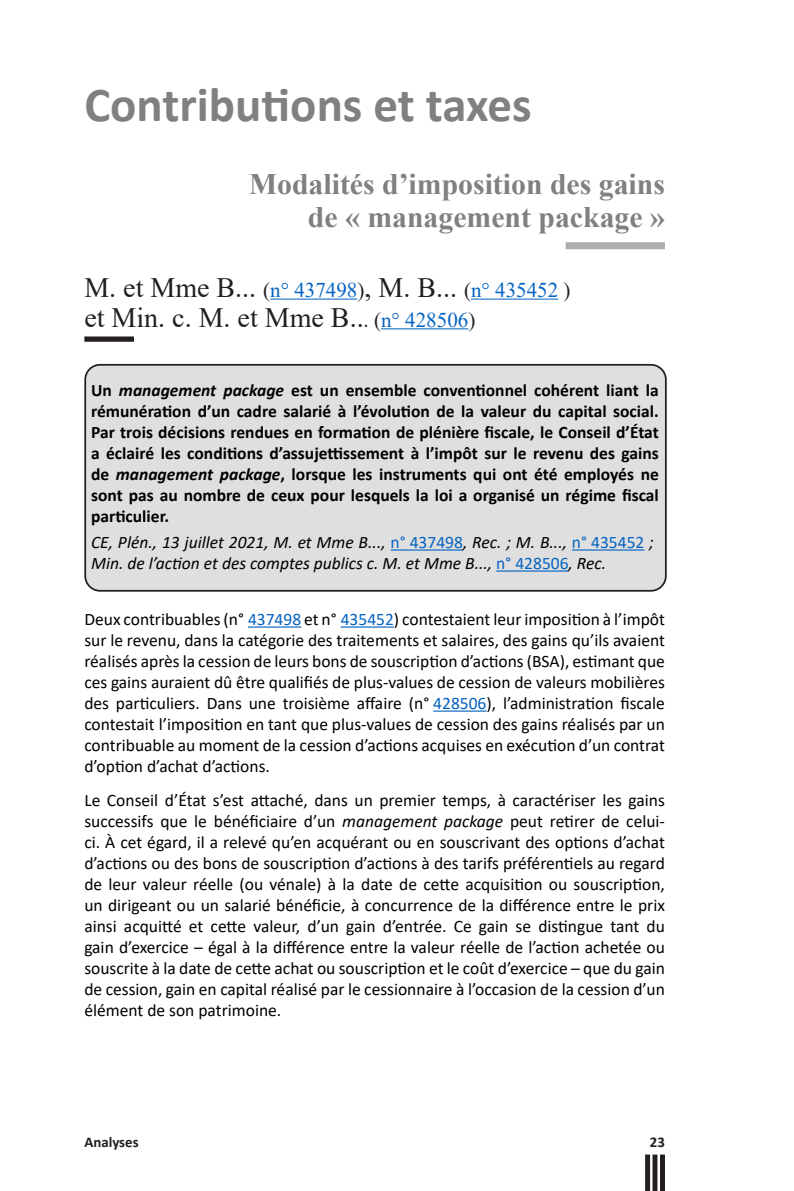
<style>
.page{position:relative;width:794px;height:1191px;background:#fff}
.page>*{position:absolute;margin:0;border:0;box-sizing:border-box;transform-origin:0 0}
.RA14_titre1{font:700 49px "Calibri";color:#808080}
.RA14_titre2{font:700 29.75px/33.2px "Times New Roman";color:#808080;text-align:right}
.RA14_titre3{font:28px/29.8px "Times New Roman";color:#231f20}
.t1{font:17.5px/21px "Calibri";color:#000;text-align:justify}
.t2{font:700 17.5px/21px "Calibri";color:#000;text-align:justify}
.RA14_titre_4{font:italic 17.5px/21px "Calibri";color:#000}
.t3{font:700 14.88px "Calibri";color:#231f20}
.s1{font-size:21px}
.s2{font-size:21px;color:#0563c1}
.s3{font-style:italic}
.s4{font-style:normal;color:#0563c1}
.s5{color:#0563c1}
</style>
<div class="page">
<div style="left:645px;top:1154px;width:5px;height:37px;background:#231f20"></div>
<div style="left:660px;top:1154px;width:5px;height:37px;background:#231f20"></div>
<div style="left:652px;top:1154px;width:5px;height:37px;background:#231f20"></div>
<div style="left:566px;top:242px;width:99px;height:7px;background:#adadad"></div>
<hr style="left:270px;top:298px;width:87px;height:2px;background:#0563c1">
<hr style="left:471px;top:298px;width:87px;height:2px;background:#0563c1">
<div style="left:84px;top:336px;width:50px;height:6px;background:#231f20"></div>
<hr style="left:381px;top:328px;width:87px;height:1px;background:#0563c1">
<hr style="left:248px;top:626px;width:53px;height:1px;background:#0563c1">
<hr style="left:341px;top:626px;width:53px;height:1px;background:#0563c1">
<hr style="left:433px;top:710px;width:53px;height:1px;background:#0563c1">
<div style="left:85px;top:365px;width:581px;height:226px;background:#dfdfdf;border-radius:15px"></div>
<hr style="left:390px;top:549px;width:73px;height:1px;background:#0563c1">
<hr style="left:572px;top:549px;width:72px;height:1px;background:#0563c1">
<hr style="left:496px;top:570px;width:72px;height:1px;background:#0563c1">
<div style="left:84px;top:364px;width:582px;height:227px;border:2px solid #231f20;border-radius:15px"></div>
<p class="RA14_titre1" style="left:84px;top:70px;width:449px">Contributions et taxes</p>
<p class="RA14_titre2" style="left:249px;top:167px;width:417px">Modalités d’imposition des gains de « management package »</p>
<p class="RA14_titre3" style="left:84px;top:272px;width:487px">M. et Mme B... <span class="s1">(</span><span class="s2">n° 437498</span><span class="s1">)</span>, M. B... <span class="s1">(</span><span class="s2">n° 435452</span> <span class="s1">) </span>et Min. c. M. et Mme B..<span class="s1">. (</span><span class="s2">n° 428506</span><span class="s1">)</span></p>
<p class="t2" style="left:91px;top:379px;width:569px">Un <span class="s3">management package</span> est un ensemble conventionnel cohérent liant la rémunération d’un cadre salarié à l’évolution de la valeur du capital social.<br>Par trois décisions rendues en formation de plénière fiscale, le Conseil d’État a éclairé les conditions d’assujettissement à l’impôt sur le revenu des gains de <span class="s3">management package</span>, lorsque les instruments qui ont été employés ne sont pas au nombre de ceux pour lesquels la loi a organisé un régime fiscal particulier.</p>
<p class="RA14_titre_4" style="left:91px;top:531px;width:564px">CE, Plén., 13 juillet 2021, M. et Mme B..., <span class="s4">n° 437498</span>, Rec. ; M. B..., <span class="s4">n° 435452</span> ;<br>Min. de l’action et des comptes publics c. M. et Mme B..., <span class="s4">n° 428506</span>, Rec.</p>
<p class="t1" style="left:84px;top:608px;width:582px">Deux contribuables (n° <span class="s5">437498</span> et n° <span class="s5">435452</span>) contestaient leur imposition à l’impôt sur le revenu, dans la catégorie des traitements et salaires, des gains qu’ils avaient réalisés après la cession de leurs bons de souscription d’actions (BSA), estimant que ces gains auraient dû être qualifiés de plus-values de cession de valeurs mobilières des particuliers. Dans une troisième affaire (n° <span class="s5">428506</span>), l’administration fiscale contestait l’imposition en tant que plus-values de cession des gains réalisés par un contribuable au moment de la cession d’actions acquises en exécution d’un contrat d’option d’achat d’actions.</p>
<p class="t1" style="left:84px;top:789px;width:582px">Le Conseil d’État s’est attaché, dans un premier temps, à caractériser les gains successifs que le bénéficiaire d’un <span class="s3">management package</span> peut retirer de celui&shy;ci. À cet égard, il a relevé qu’en acquérant ou en souscrivant des options d’achat d’actions ou des bons de souscription d’actions à des tarifs préférentiels au regard de leur valeur réelle (ou vénale) à la date de cette acquisition ou souscription, un dirigeant ou un salarié bénéficie, à concurrence de la différence entre le prix ainsi acquitté et cette valeur, d’un gain d’entrée. Ce gain se distingue tant du gain d’exercice – égal à la différence entre la valeur réelle de l’action achetée ou souscrite à la date de cette achat ou souscription et le coût d’exercice – que du gain de cession, gain en capital réalisé par le cessionnaire à l’occasion de la cession d’un élément de son patrimoine.</p>
<p class="t3" style="left:84px;top:1131px;width:56px">Analyses</p>
<p class="t3" style="left:650px;top:1132px;width:17px">23</p>
</div>
